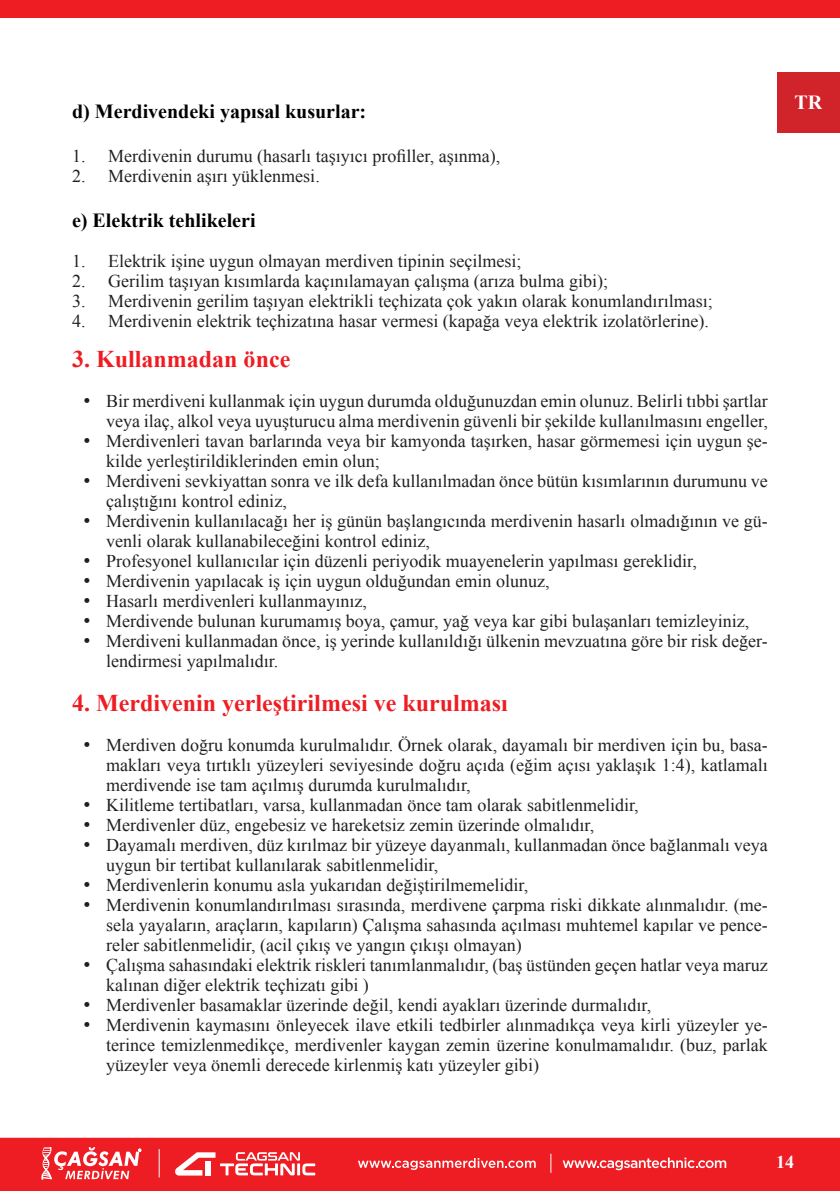
<style>
.page{position:relative;width:840px;height:1191px;background:#fff}
.page>*{position:absolute;margin:0;border:0;box-sizing:border-box;transform-origin:0 0}
.Ana_Baslıklar{font:700 24px "Times New Roman";color:#ee1d23}
.Madde_İşareti{font:700 24px "Times New Roman";color:#ee1d23}
.Paragraf_Stili_2{font:700 20px "Times New Roman";color:#000}
.t1{font:700 20px "Times New Roman";color:#fff}
.t2{font:18px/20px "Times New Roman";color:#231f20}
.t3{font:700 18px "Times New Roman";color:#fff}
.s1{font-size:20px}
</style>
<div class="page">
<div style="left:0;top:1137px;width:839px;height:54px;background:#ee1d23"></div>
<svg style="left:41px;top:1147px;width:100px;height:32px"></svg>
<svg style="left:358px;top:1158px;width:177px;height:12px"></svg>
<svg style="left:175px;top:1152px;width:140px;height:23px"></svg>
<div style="left:205px;top:1160px;width:5px;height:15px;background:#fff"></div>
<svg style="left:562px;top:1157px;width:163px;height:13px"></svg>
<svg style="left:550px;top:1153px;width:1px;height:19px"></svg>
<svg style="left:159px;top:1149px;width:1px;height:28px"></svg>
<div style="left:0;top:0;width:839px;height:18px;background:#ee1d23"></div>
<div style="left:777px;top:72px;width:62px;height:61px;background:#d1232a"></div>
<p class="Paragraf_Stili_2" style="left:72px;top:98px;width:295px">d) Merdivendeki yapısal kusurlar:</p>
<p class="t2" style="left:72px;top:146px;width:429px">1. Merdivenin durumu (hasarlı taşıyıcı profiller, aşınma),</p>
<p class="t2" style="left:72px;top:166px;width:249px">2. Merdivenin aşırı yüklenmesi.</p>
<p class="Paragraf_Stili_2" style="left:72px;top:206px;width:185px">e) Elektrik tehlikeleri</p>
<p class="t2" style="left:72px;top:250px;width:450px">1. Elektrik işine uygun olmayan merdiven tipinin seçilmesi;</p>
<p class="t2" style="left:72px;top:270px;width:537px">2. Gerilim taşıyan kısımlarda kaçınılamayan çalışma (arıza bulma gibi);</p>
<p class="t2" style="left:72px;top:290px;width:641px">3. Merdivenin gerilim taşıyan elektrikli teçhizata çok yakın olarak konumlandırılması;</p>
<p class="t2" style="left:72px;top:310px;width:638px">4. Merdivenin elektrik teçhizatına hasar vermesi (kapağa veya elektrik izolatörlerine).</p>
<p class="Madde_İşareti" style="left:72px;top:342px;width:220px">3. Kullanmadan önce</p>
<p class="t2" style="left:83px;top:390px;width:685px;text-align:right"><span class="s1">•</span> Bir merdiveni kullanmak için uygun durumda olduğunuzdan emin olunuz. Belirli tıbbi şartlar veya ilaç, alkol veya uyuşturucu alma merdivenin güvenli bir şekilde kullanılmasını engeller,</p>
<p class="t2" style="left:106px;top:430px;width:663px;text-indent:-23px"><span class="s1">•</span> Merdivenleri tavan barlarında veya bir kamyonda taşırken, hasar görmemesi için uygun şe&shy;kilde yerleştirildiklerinden emin olun;</p>
<p class="t2" style="left:106px;top:470px;width:663px;text-indent:-23px"><span class="s1">•</span> Merdiveni sevkiyattan sonra ve ilk defa kullanılmadan önce bütün kısımlarının durumunu ve çalıştığını kontrol ediniz,</p>
<p class="t2" style="left:106px;top:510px;width:663px;text-indent:-23px"><span class="s1">•</span> Merdivenin kullanılacağı her iş günün başlangıcında merdivenin hasarlı olmadığının ve gü&shy;venli olarak kullanabileceğini kontrol ediniz,</p>
<p class="t2" style="left:83px;top:550px;width:614px"><span class="s1">•</span> Profesyonel kullanıcılar için düzenli periyodik muayenelerin yapılması gereklidir,</p>
<p class="t2" style="left:83px;top:570px;width:467px"><span class="s1">•</span> Merdivenin yapılacak iş için uygun olduğundan emin olunuz,</p>
<p class="t2" style="left:83px;top:590px;width:285px"><span class="s1">•</span> Hasarlı merdivenleri kullanmayınız,</p>
<p class="t2" style="left:83px;top:610px;width:667px"><span class="s1">•</span> Merdivende bulunan kurumamış boya, çamur, yağ veya kar gibi bulaşanları temizleyiniz,</p>
<p class="t2" style="left:106px;top:630px;width:663px;text-indent:-23px"><span class="s1">•</span> Merdiveni kullanmadan önce, iş yerinde kullanıldığı ülkenin mevzuatına göre bir risk değer&shy;lendirmesi yapılmalıdır.</p>
<p class="Ana_Baslıklar" style="left:72px;top:686px;width:437px">4. Merdivenin yerleştirilmesi ve kurulması</p>
<p class="t2" style="left:106px;top:734px;width:663px;text-align:justify;text-indent:-23px"><span class="s1">•</span> Merdiven doğru konumda kurulmalıdır. Örnek olarak, dayamalı bir merdiven için bu, basa&shy;makları veya tırtıklı yüzeyleri seviyesinde doğru açıda (eğim açısı yaklaşık 1:4), katlamalı merdivende ise tam açılmış durumda kurulmalıdır,</p>
<p class="t2" style="left:83px;top:794px;width:556px"><span class="s1">•</span> Kilitleme tertibatları, varsa, kullanmadan önce tam olarak sabitlenmelidir,</p>
<p class="t2" style="left:83px;top:814px;width:512px"><span class="s1">•</span> Merdivenler düz, engebesiz ve hareketsiz zemin üzerinde olmalıdır,</p>
<p class="t2" style="left:106px;top:834px;width:663px;text-indent:-23px"><span class="s1">•</span> Dayamalı merdiven, düz kırılmaz bir yüzeye dayanmalı, kullanmadan önce bağlanmalı veya uygun bir tertibat kullanılarak sabitlenmelidir,</p>
<p class="t2" style="left:83px;top:874px;width:446px"><span class="s1">•</span> Merdivenlerin konumu asla yukarıdan değiştirilmemelidir,</p>
<p class="t2" style="left:106px;top:894px;width:663px;text-align:justify;text-indent:-23px"><span class="s1">•</span> Merdivenin konumlandırılması sırasında, merdivene çarpma riski dikkate alınmalıdır. (me&shy;sela yayaların, araçların, kapıların) Çalışma sahasında açılması muhtemel kapılar ve pence&shy;reler sabitlenmelidir, (acil çıkış ve yangın çıkışı olmayan)</p>
<p class="t2" style="left:106px;top:954px;width:663px;text-indent:-23px"><span class="s1">•</span> Çalışma sahasındaki elektrik riskleri tanımlanmalıdır, (baş üstünden geçen hatlar veya maruz kalınan diğer elektrik teçhizatı gibi )</p>
<p class="t2" style="left:83px;top:994px;width:569px"><span class="s1">•</span> Merdivenler basamaklar üzerinde değil, kendi ayakları üzerinde durmalıdır,</p>
<p class="t2" style="left:106px;top:1014px;width:663px;text-align:justify;text-indent:-23px"><span class="s1">•</span> Merdivenin kaymasını önleyecek ilave etkili tedbirler alınmadıkça veya kirli yüzeyler ye&shy;terince temizlenmedikçe, merdivenler kaygan zemin üzerine konulmamalıdır. (buz, parlak yüzeyler veya önemli derecede kirlenmiş katı yüzeyler gibi)</p>
<p class="t1" style="left:794px;top:89px;width:29px">TR</p>
<p class="t3" style="left:775px;top:1149px;width:19px">14</p>
</div>
